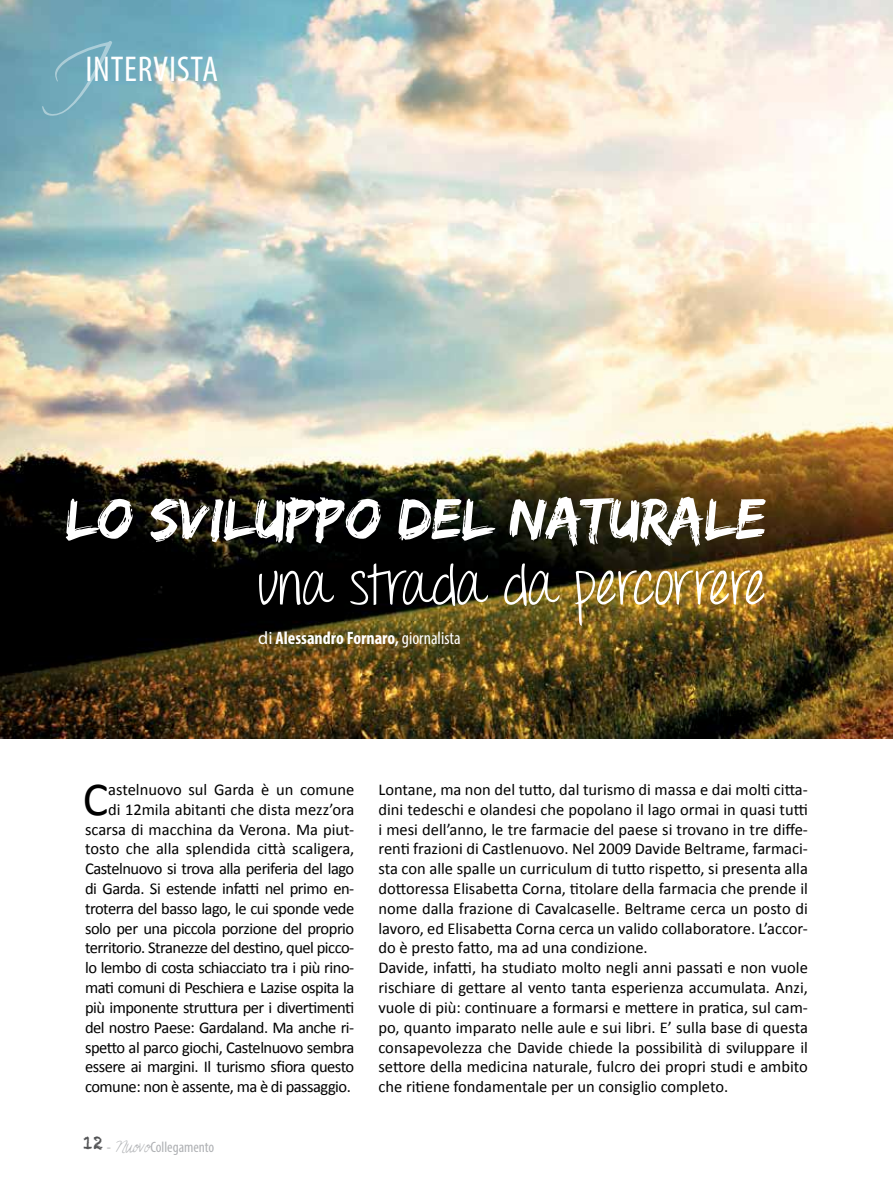
<style>
.page{position:relative;width:893px;height:1191px;background:#fff}
.page>*{position:absolute;margin:0;border:0;box-sizing:border-box;transform-origin:0 0}
.t1{font:97.5px "Scriptina Pro";color:#fff}
.t2{font:60px "Edo SZ";color:#fff}
.t3{font:55.5px "Throw My Hands Upinthe Air";color:#fff}
.t4{font:47.7px "Calibri";color:#000}
.t5{font:condensed 36px "Myriad Pro";letter-spacing:.02em;color:#fff}
.t6{font:700 condensed 18px "Myriad Pro";color:#fff}
.t7{font:16.5px/19.8px "Calibri";color:#000}
.t8{font:16.5px/19.8px "Calibri";letter-spacing:-.03em;color:#000;text-align:right}
.t9{font:condensed 15px "Myriad Pro";color:#afb1b4}
.s1{font-weight:400;font-stretch:normal}
.s2{font-weight:400}
.s3{font-family:"Sunshine In My Soul";font-stretch:normal}
</style>
<div class="page">
<img style="left:0;top:0;width:893px;height:738px">
<h1 class="t1" style="left:38px;top:24px;width:48px">I</h1>
<h3 class="t5" style="left:85px;top:47px;width:134px">INTERVISTA</h3>
<h2 class="t2" style="left:66px;top:483px;width:702px">LO SVILUPPO DEL NATURALE</h2>
<h3 class="t3" style="left:258px;top:552px;width:510px">una strada da percorrere</h3>
<p class="t6" style="left:258px;top:626px;width:204px"><span class="s1">di</span> Alessandro Fornaro, <span class="s2">giornalista</span></p>
<p class="t8" style="left:85px;top:779px;width:271px">astelnuovo sul Garda è un comune<br>di 12mila abitanti che dista mezz’ora scarsa di macchina da Verona. Ma piut&shy;tosto che alla splendida città scaligera, Castelnuovo si trova alla periferia del lago di Garda. Si estende infatti nel primo en&shy;troterra del basso lago, le cui sponde vede solo per una piccola porzione del proprio territorio. Stranezze del destino, quel picco&shy;lo lembo di costa schiacciato tra i più rino&shy;mati comuni di Peschiera e Lazise ospita la più imponente struttura per i divertimenti del nostro Paese: Gardaland. Ma anche ri&shy;spetto al parco giochi, Castelnuovo sembra essere ai margini. Il turismo sfiora questo comune: non è assente, ma è di passaggio.</p>
<p class="t7" style="left:378px;top:779px;width:431px">Lontane, ma non del tutto, dal turismo di massa e dai molti citta&shy;dini tedeschi e olandesi che popolano il lago ormai in quasi tutti i mesi dell’anno, le tre farmacie del paese si trovano in tre diffe&shy;renti frazioni di Castlenuovo. Nel 2009 Davide Beltrame, farmaci&shy;sta con alle spalle un curriculum di tutto rispetto, si presenta alla dottoressa Elisabetta Corna, titolare della farmacia che prende il nome dalla frazione di Cavalcaselle. Beltrame cerca un posto di lavoro, ed Elisabetta Corna cerca un valido collaboratore. L’accor&shy;do è presto fatto, ma ad una condizione.<br>Davide, infatti, ha studiato molto negli anni passati e non vuole rischiare di gettare al vento tanta esperienza accumulata. Anzi, vuole di più: continuare a formarsi e mettere in pratica, sul cam&shy;po, quanto imparato nelle aule e sui libri. E’ sulla base di questa consapevolezza che Davide chiede la possibilità di sviluppare il settore della medicina naturale, fulcro dei propri studi e ambito che ritiene fondamentale per un consiglio completo.</p>
<h3 class="t4" style="left:83px;top:769px;width:27px">C</h3>
<p class="t9" style="left:83px;top:1137px;width:133px"><sup>12</sup> - <span class="s3">Nuovo</span>Collegamento</p>
</div>
